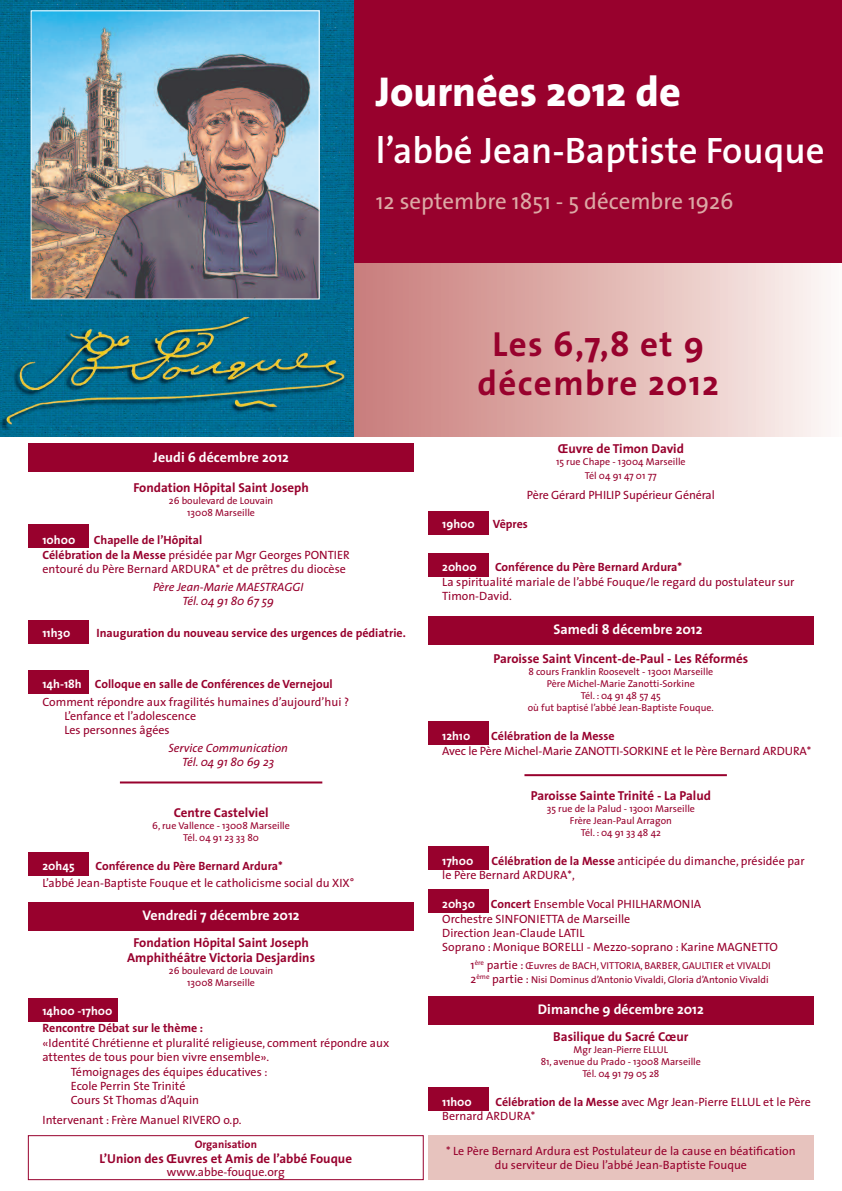
<style>
.page{position:relative;width:842px;height:1191px;background:#fff}
.page>*{position:absolute;margin:0;border:0;box-sizing:border-box;transform-origin:0 0}
.t1{font:800 42px "The Sans";color:#fff}
.t2{font:600 37px "The Sans";color:#fff}
.t3{font:700 35px/39px "The Sans";letter-spacing:.04em;color:#98012d;text-align:center}
.t4{font:23px "The Sans";color:#dca9a5}
.t5{font:700 14px "The Sans";color:#fff}
.t6{font:700 13px/15.6px "The Sans";color:#98012d;text-align:center}
.t7{font:12px/14.4px "The Sans";color:#98012d}
.t8{font:700 12px "The Sans";color:#98012d}
.t9{font:italic 12px/14.4px "The Sans";color:#98012d;text-align:center}
.t10{font:700 12px "The Sans";color:#fff}
.t11{font:700 11px "The Sans";color:#98012d}
.t12{font:10px/12px "The Sans";color:#98012d;text-align:center}
.s1{font-weight:700}
.s2{font-weight:700;color:#fff}
.s3{font-size:12px}
</style>
<div class="page">
<div style="left:428px;top:889px;width:60px;height:23px;background:#98012d"></div>
<div style="left:428px;top:846px;width:60px;height:24px;background:#98012d"></div>
<div style="left:428px;top:721px;width:60px;height:23px;background:#98012d"></div>
<div style="left:28px;top:998px;width:90px;height:24px;background:#98012d"></div>
<div style="left:343px;top:261px;width:499px;height:176px;background:linear-gradient(to right,#c37674,#fef6f2)"></div>
<div style="left:0;top:0;width:842px;height:263px;background:#98012d"></div>
<div style="left:28px;top:1135px;width:395px;height:44px;border:1px solid #98012d"></div>
<div style="left:28px;top:444px;width:386px;height:28px;background:#98012d"></div>
<div style="left:428px;top:617px;width:386px;height:28px;background:#98012d"></div>
<div style="left:428px;top:996px;width:386px;height:29px;background:#98012d"></div>
<div style="left:28px;top:902px;width:386px;height:29px;background:#98012d"></div>
<div style="left:28px;top:524px;width:61px;height:23px;background:#98012d"></div>
<div style="left:428px;top:511px;width:60px;height:23px;background:#98012d"></div>
<div style="left:28px;top:620px;width:61px;height:23px;background:#98012d"></div>
<div style="left:428px;top:553px;width:60px;height:23px;background:#98012d"></div>
<div style="left:429px;top:1087px;width:60px;height:23px;background:#98012d"></div>
<div style="left:28px;top:671px;width:61px;height:23px;background:#98012d"></div>
<div style="left:28px;top:852px;width:61px;height:24px;background:#98012d"></div>
<img style="left:0;top:0;width:353px;height:307px">
<img style="left:14px;top:0;width:323px;height:307px">
<img style="left:33px;top:13px;width:284px;height:284px">
<div style="left:31px;top:11px;width:288px;height:288px;border:1px solid #fff"></div>
<img style="left:0;top:307px;width:353px;height:130px">
<img style="left:2px;top:312px;width:343px;height:114px">
<hr style="left:120px;top:781px;width:202px;height:2px;background:#98012d">
<div style="left:428px;top:1135px;width:386px;height:44px;background:#e7c3be"></div>
<hr style="left:524px;top:774px;width:203px;height:2px;background:#98012d">
<h1 class="t1" style="left:376px;top:56px;width:306px">Journées 2012 de</h1>
<h2 class="t2" style="left:376px;top:119px;width:450px">l’abbé Jean-Baptiste Fouque</h2>
<h3 class="t4" style="left:376px;top:182px;width:359px">12 septembre 1851 - 5 décembre 1926</h3>
<p class="t5" style="left:153px;top:445px;width:137px">Jeudi 6 décembre 2012</p>
<p class="t6" style="left:133px;top:479px;width:177px">Fondation Hôpital Saint Joseph</p>
<p class="t12" style="left:169px;top:494px;width:106px">26 boulevard de Louvain<br>13008 Marseille</p>
<p class="t7" style="left:43px;top:533px;width:309px;text-indent:51px"><span class="s1">Chapelle de l’Hôpital<br>Célébration de la Messe</span> présidée par Mgr Georges PONTIER entouré du Père Bernard ARDURA* et de prêtres du diocèse</p>
<p class="t9" style="left:153px;top:579px;width:152px">Père Jean-Marie MAESTRAGGI<br>Tél. 04 91 80 67 59</p>
<p class="t10" style="left:43px;top:622px;width:29px">11h30</p>
<p class="t8" style="left:97px;top:622px;width:311px">Inauguration du nouveau service des urgences de pédiatrie.</p>
<p class="t7" style="left:43px;top:675px;width:308px;line-height:17.2px"><span class="s2">14h-18h</span> <span class="s1">Colloque en salle de Conférences de Vernejoul<br></span>Comment répondre aux fragilités humaines d’aujourd’hui ?</p>
<p class="t7" style="left:64px;top:708px;width:133px">L’enfance et l’adolescence<br>Les personnes âgées</p>
<p class="t9" style="left:168px;top:740px;width:121px">Service Communication<br>Tél. 04 91 80 69 23</p>
<p class="t6" style="left:174px;top:804px;width:96px">Centre Castelviel</p>
<p class="t12" style="left:152px;top:819px;width:139px">6, rue Vallence - 13008 Marseille<br>Tél. 04 91 23 33 80</p>
<p class="t10" style="left:43px;top:856px;width:34px">20h45</p>
<p class="t8" style="left:96px;top:856px;width:189px">Conférence du Père Bernard Ardura*</p>
<p class="t7" style="left:43px;top:875px;width:313px">L’abbé Jean-Baptiste Fouque et le catholicisme social du XIX°</p>
<p class="t5" style="left:143px;top:904px;width:159px">Vendredi 7 décembre 2012</p>
<p class="t6" style="left:127px;top:934px;width:189px">Fondation Hôpital Saint Joseph<br>Amphithéâtre Victoria Desjardins</p>
<p class="t12" style="left:169px;top:964px;width:106px">26 boulevard de Louvain<br>13008 Marseille</p>
<p class="t10" style="left:43px;top:1001px;width:71px">14h00 -17h00</p>
<p class="t8" style="left:43px;top:1018px;width:162px">Rencontre Débat sur le thème :</p>
<p class="t7" style="left:43px;top:1035px;width:348px">«Identité Chrétienne et pluralité religieuse, comment répondre aux</p>
<p class="t7" style="left:43px;top:1049px;width:228px">attentes de tous pour bien vivre ensemble».</p>
<p class="t7" style="left:71px;top:1064px;width:198px">Témoignages des équipes éducatives :</p>
<p class="t7" style="left:71px;top:1078px;width:116px">Ecole Perrin Ste Trinité</p>
<p class="t7" style="left:71px;top:1092px;width:130px">Cours St Thomas d’Aquin</p>
<p class="t7" style="left:43px;top:1112px;width:201px">Intervenant : Frère Manuel RIVERO o.p.</p>
<p class="t10" style="left:43px;top:530px;width:34px">10h00</p>
<p class="t11" style="left:195px;top:1134px;width:64px">Organisation</p>
<p class="t6" style="left:100px;top:1150px;width:254px">L’Union des Œuvres et Amis de l’abbé Fouque</p>
<p class="t7" style="left:167px;top:1164px;width:119px">www.abbe-fouque.org</p>
<h3 class="t3" style="left:477px;top:324px;width:243px">Les 6,7,8 et 9 décembre 2012</h3>
<p class="t6" style="left:558px;top:440px;width:128px">Œuvre de Timon David</p>
<p class="t12" style="left:556px;top:454px;width:131px;line-height:14.4px">15 rue Chape - 13004 Marseille<br>Tél 04 91 47 01 77</p>
<p class="t7" style="left:527px;top:488px;width:190px">Père Gérard PHILIP Supérieur Général</p>
<p class="t10" style="left:442px;top:514px;width:34px">19h00</p>
<p class="t8" style="left:493px;top:514px;width:37px">Vêpres</p>
<p class="t10" style="left:442px;top:557px;width:36px">20h00</p>
<p class="t8" style="left:495px;top:557px;width:189px">Conférence du Père Bernard Ardura*</p>
<p class="t7" style="left:442px;top:574px;width:354px">La spiritualité mariale de l’abbé Fouque/le regard du postulateur sur<br>Timon-David.</p>
<p class="t5" style="left:553px;top:617px;width:151px">Samedi 8 décembre 2012</p>
<p class="t6" style="left:493px;top:650px;width:256px">Paroisse Saint Vincent-de-Paul - Les Réformés</p>
<p class="t12" style="left:528px;top:665px;width:187px">8 cours Franklin Roosevelt - 13001 Marseille Père Michel-Marie Zanotti-Sorkine<br>Tél. : 04 91 48 57 45<br>où fut baptisé l’abbé Jean-Baptiste Fouque.</p>
<p class="t10" style="left:442px;top:726px;width:30px">12h10</p>
<p class="t8" style="left:491px;top:726px;width:125px">Célébration de la Messe</p>
<p class="t7" style="left:442px;top:743px;width:370px">Avec le Père Michel-Marie ZANOTTI-SORKINE et le Père Bernard ARDURA*</p>
<p class="t6" style="left:531px;top:787px;width:182px">Paroisse Sainte Trinité - La Palud</p>
<p class="t12" style="left:547px;top:802px;width:150px">35 rue de la Palud - 13001 Marseille<br>Frère Jean-Paul Arragon<br>Tél. : 04 91 33 48 42</p>
<p class="t10" style="left:442px;top:851px;width:33px">17h00</p>
<p class="t7" style="left:442px;top:853px;width:364px;text-indent:49px"><span class="s1">Célébration de la Messe</span> anticipée du dimanche, présidée par le Père Bernard ARDURA*,</p>
<p class="t7" style="left:442px;top:896px;width:337px"><span class="s2">20h30</span> <span class="s1">: Concert</span> Ensemble Vocal PHILHARMONIA<br>Orchestre SINFONIETTA de Marseille<br>Direction Jean-Claude LATIL<br>Soprano : Monique BORELLI - Mezzo-soprano : Karine MAGNETTO</p>
<p class="t12" style="left:471px;top:957px;width:302px;line-height:14.4px;text-align:left"><span class="s3">1</span><sup>ère</sup> <span class="s3">partie :</span> Œuvres de BACH, VITTORIA, BARBER, GAULTIER et VIVALDI<br><span class="s3">2</span><sup>ème</sup> <span class="s3">partie :</span> Nisi Dominus d’Antonio Vivaldi, Gloria d’Antonio Vivaldi</p>
<p class="t5" style="left:538px;top:997px;width:167px">Dimanche 9 décembre 2012</p>
<p class="t6" style="left:553px;top:1028px;width:137px">Basilique du Sacré Cœur</p>
<p class="t12" style="left:541px;top:1043px;width:162px">Mgr Jean-Pierre ELLUL<br>81, avenue du Prado - 13008 Marseille<br>Tél. 04 91 79 05 28</p>
<p class="t10" style="left:442px;top:1091px;width:31px">11h00</p>
<p class="t7" style="left:442px;top:1094px;width:370px;text-indent:53px"><span class="s1">Célébration de la Messe</span> avec Mgr Jean-Pierre ELLUL et le Père<br>Bernard ARDURA*</p>
<p class="t7" style="left:446px;top:1143px;width:351px;line-height:14px;text-align:center">* Le Père Bernard Ardura est Postulateur de la cause en béatification du serviteur de Dieu l’abbé Jean-Baptiste Fouque</p>
</div>
